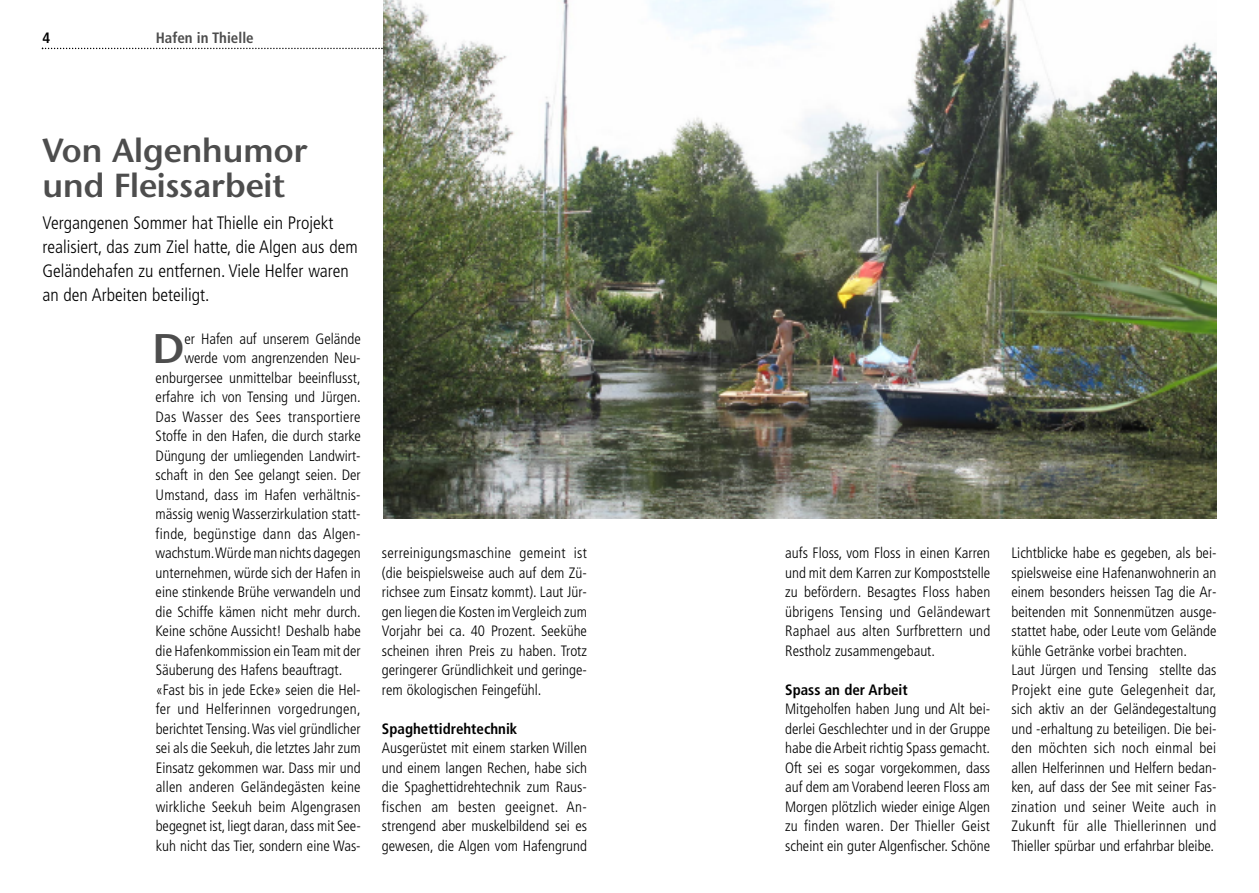
<style>
.page{position:relative;width:1259px;height:893px;background:#fff}
.page>*{position:absolute;margin:0;border:0;box-sizing:border-box;transform-origin:0 0}
.t1{font:600 40.95px "Stone Sans BQ";color:#4d4d4d}
.t2{font:600 33px/34.5px "Stone Sans BQ";color:#4d4d4d}
.t3{font:300 condensed 18px/24px "Frutiger";color:#000}
.t4{font:300 condensed 15px/19.5px "Frutiger";color:#000;text-align:justify}
.t5{font:300 condensed 15px "Frutiger";letter-spacing:.02em;color:#000}
.t6{font:700 condensed 15px "Frutiger";color:#000}
.t7{font:700 condensed 15px "Frutiger";color:#4d4d4d}
</style>
<div class="page">
<svg style="left:42px;top:48px;width:341px;height:1px"></svg>
<img style="left:383px;top:0;width:833px;height:519px">
<p class="t6" style="left:43px;top:32px;width:9px">4</p>
<p class="t7" style="left:156px;top:32px;width:100px">Hafen in Thielle</p>
<h2 class="t2" style="left:43px;top:134px;width:266px">Von Algenhumor und Fleissarbeit</h2>
<p class="t3" style="left:43px;top:212px;width:317px">Vergangenen Sommer hat Thielle ein Projekt realisiert, das zum Ziel hatte, die Algen aus dem Geländehafen zu entfernen. Viele Helfer waren an den Arbeiten beteiligt.</p>
<h1 class="t1" style="left:153px;top:325px;width:33px">D</h1>
<p class="t4" style="left:184px;top:330px;width:178px">er Hafen auf unserem Gelände</p>
<p class="t4" style="left:184px;top:350px;width:178px">werde vom angrenzenden Neu-</p>
<p class="t4" style="left:156px;top:369px;width:206px">enburgersee unmittelbar beeinflusst,</p>
<p class="t4" style="left:156px;top:389px;width:207px">erfahre ich von Tensing und Jürgen.</p>
<p class="t5" style="left:156px;top:411px;width:206px">Das Wasser des Sees transportiere</p>
<p class="t4" style="left:156px;top:428px;width:207px">Stoffe in den Hafen, die durch starke</p>
<p class="t4" style="left:156px;top:447px;width:207px">Düngung der umliegenden Landwirt-</p>
<p class="t4" style="left:156px;top:467px;width:207px">schaft in den See gelangt seien. Der</p>
<p class="t4" style="left:156px;top:486px;width:206px">Umstand, dass im Hafen verhältnis-</p>
<p class="t4" style="left:156px;top:506px;width:207px">mässig wenig Wasserzirkulation statt-</p>
<p class="t5" style="left:156px;top:528px;width:206px">finde, begünstige dann das Algen-</p>
<p class="t4" style="left:156px;top:545px;width:206px">wachstum. Würde man nichts dagegen</p>
<p class="t4" style="left:156px;top:564px;width:207px">unternehmen, würde sich der Hafen in</p>
<p class="t4" style="left:156px;top:584px;width:206px">eine stinkende Brühe verwandeln und</p>
<p class="t4" style="left:156px;top:603px;width:207px">die Schiffe kämen nicht mehr durch.</p>
<p class="t4" style="left:156px;top:623px;width:207px">Keine schöne Aussicht! Deshalb habe</p>
<p class="t4" style="left:156px;top:642px;width:207px">die Hafenkommission ein Team mit der</p>
<p class="t4" style="left:156px;top:662px;width:188px">Säuberung des Hafens beauftragt.</p>
<p class="t4" style="left:156px;top:681px;width:206px">«Fast bis in jede Ecke» seien die Hel-</p>
<p class="t5" style="left:156px;top:703px;width:206px">fer und Helferinnen vorgedrungen,</p>
<p class="t4" style="left:156px;top:720px;width:207px">berichtet Tensing. Was viel gründlicher</p>
<p class="t4" style="left:156px;top:740px;width:207px">sei als die Seekuh, die letztes Jahr zum</p>
<p class="t4" style="left:156px;top:759px;width:206px">Einsatz gekommen war. Dass mir und</p>
<p class="t4" style="left:156px;top:779px;width:206px">allen anderen Geländegästen keine</p>
<p class="t4" style="left:156px;top:798px;width:207px">wirkliche Seekuh beim Algengrasen</p>
<p class="t4" style="left:156px;top:818px;width:207px">begegnet ist, liegt daran, dass mit See-</p>
<p class="t4" style="left:156px;top:837px;width:206px">kuh nicht das Tier, sondern eine Was-</p>
<p class="t4" style="left:382px;top:545px;width:207px">serreinigungsmaschine gemeint ist (die beispielsweise auch auf dem Zü&shy;richsee zum Einsatz kommt). Laut Jür&shy;gen liegen die Kosten im Vergleich zum Vorjahr bei ca. 40 Prozent. Seekühe scheinen ihren Preis zu haben. Trotz geringerer Gründlichkeit und geringe&shy;rem ökologischen Feingefühl.</p>
<p class="t6" style="left:382px;top:723px;width:137px">Spaghettidrehtechnik</p>
<p class="t4" style="left:382px;top:740px;width:207px">Ausgerüstet mit einem starken Willen und einem langen Rechen, habe sich die Spaghettidrehtechnik zum Raus - fischen am besten geeignet. An - strengend aber muskelbildend sei es gewesen, die Algen vom Hafengrund</p>
<p class="t4" style="left:785px;top:545px;width:207px">aufs Floss, vom Floss in einen Karren und mit dem Karren zur Kompoststelle zu befördern. Besagtes Floss haben übrigens Tensing und Geländewart Raphael aus alten Surfbrettern und Restholz zusammengebaut.</p>
<p class="t6" style="left:785px;top:684px;width:124px">Spass an der Arbeit</p>
<p class="t4" style="left:785px;top:701px;width:207px">Mitgeholfen haben Jung und Alt bei&shy;derlei Geschlechter und in der Gruppe habe die Arbeit richtig Spass gemacht.<br>Oft sei es sogar vorgekommen, dass auf dem am Vorabend leeren Floss am Morgen plötzlich wieder einige Algen zu finden waren. Der Thieller Geist scheint ein guter Algenfischer. Schöne</p>
<p class="t4" style="left:1011px;top:545px;width:207px;text-align:left">Lichtblicke habe es gegeben, als bei&shy;spielsweise eine Hafenanwohnerin an einem besonders heissen Tag die Ar&shy;beitenden mit Sonnenmützen ausge&shy;stattet habe, oder Leute vom Gelände kühle Getränke vorbei brachten.<br>Laut Jürgen und Tensing stellte das Projekt eine gute Gelegenheit dar, sich aktiv an der Geländegestaltung und -erhaltung zu beteiligen. Die bei&shy;den möchten sich noch einmal bei allen Helferinnen und Helfern bedan&shy;ken, auf dass der See mit seiner Fas - zination und seiner Weite auch in Zukunft für alle Thiellerinnen und Thieller spürbar und erfahrbar bleibe.</p>
</div>
